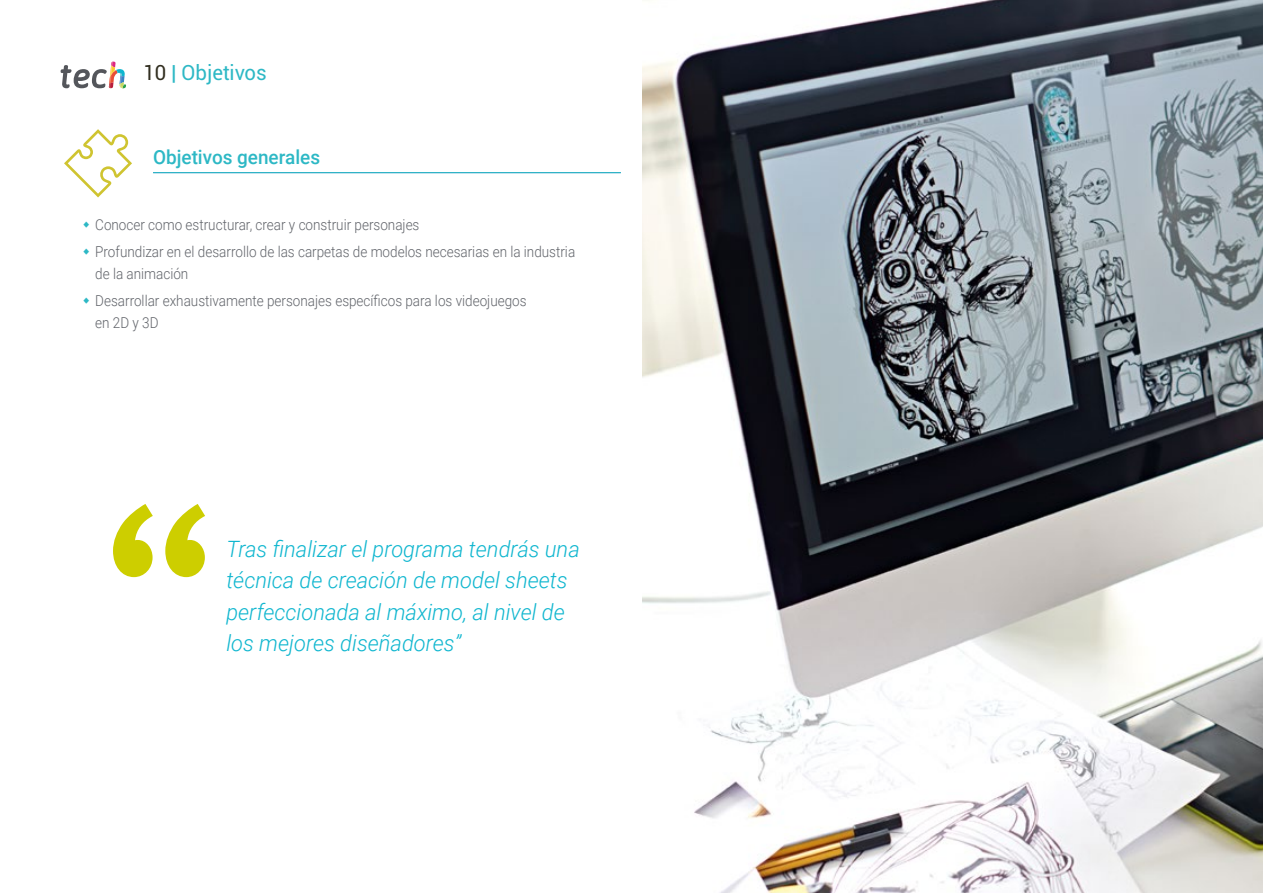
<style>
.page{position:relative;width:1263px;height:893px;background:#fff}
.page>*{position:absolute;margin:0;border:0;box-sizing:border-box;transform-origin:0 0}
.t1{font:italic 300 22.5px/31.5px "Roboto";color:#0fb6cf}
.t2{font:21px "Roboto";color:#2db8c5}
.t3{font:500 19.5px "Roboto";color:#2db8c5}
.t4{font:300 15px/26.7px "Roboto";color:#61646a;scale:.9 1}
.s1{color:#312e20}
</style>
<div class="page">
<img style="left:642px;top:0;width:621px;height:893px">
<svg style="left:113px;top:504px;width:92px;height:73px"></svg>
<hr style="left:153px;top:172px;width:468px;height:1px;background:#2db8c5">
<svg style="left:64px;top:129px;width:68px;height:68px"></svg>
<svg style="left:61px;top:62px;width:65px;height:27px"></svg>
<h2 class="t2" style="left:144px;top:57px;width:125px"><span class="s1">10</span> | Objetivos</h2>
<h3 class="t3" style="left:153px;top:144px;width:169px">Objetivos generales</h3>
<p class="t4" style="left:95px;top:211px;width:535px">Conocer como estructurar, crear y construir personajes<br>Profundizar en el desarrollo de las carpetas de modelos necesarias en la industria</p>
<p class="t4" style="left:95px;top:260px;width:481px">de la animación<br>Desarrollar exhaustivamente personajes específicos para los videojuegos</p>
<p class="t4" style="left:95px;top:309px;width:72px">en 2D y 3D</p>
<h1 class="t1" style="left:226px;top:532px;width:355px">Tras finalizar el programa tendrás una técnica de creación de model sheets perfeccionada al máximo, al nivel de los mejores diseñadores”</h1>
</div>
